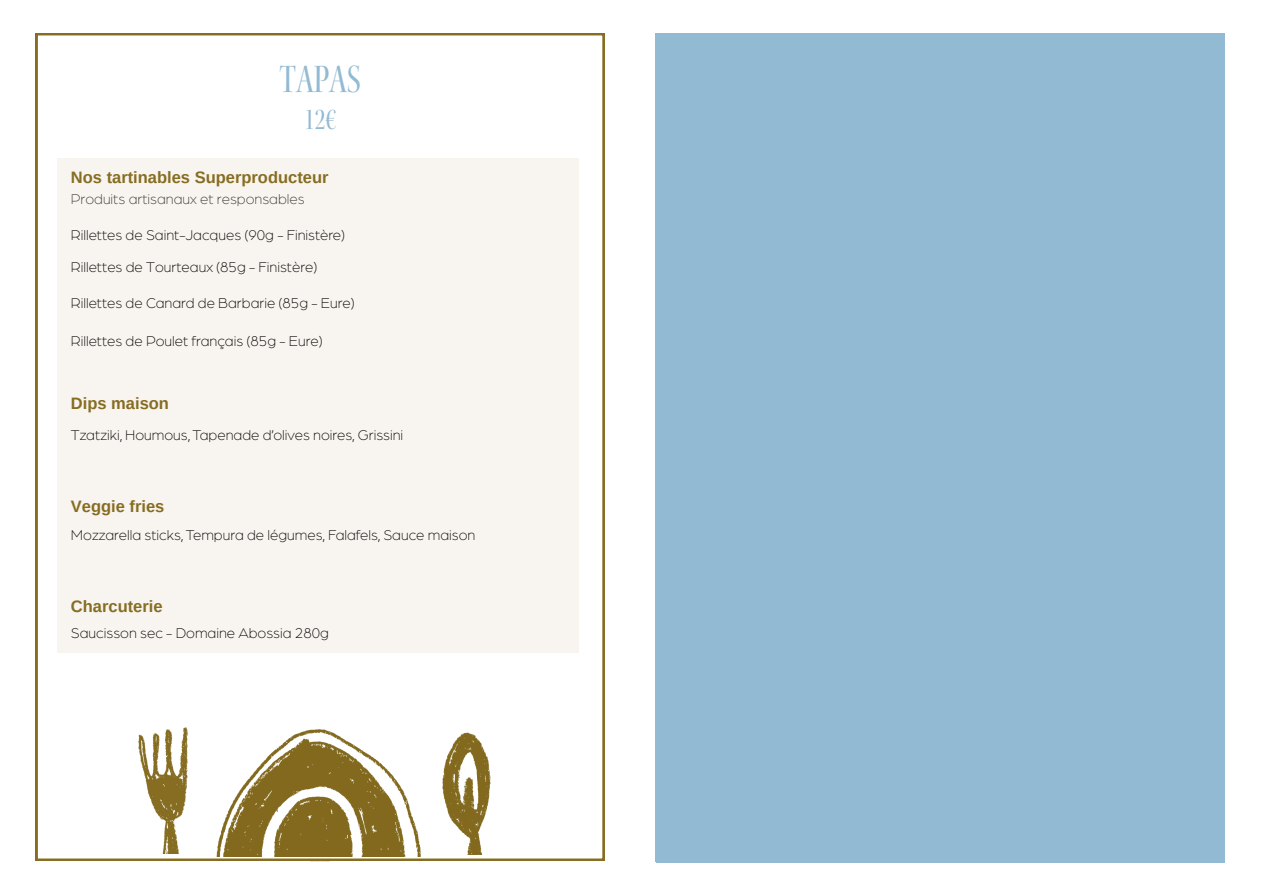
<style>
.page{position:relative;width:1264px;height:894px;background:#fff}
.page>*{position:absolute;margin:0;border:0;box-sizing:border-box;transform-origin:0 0}
.t1{font:42px "Kepler Std Cn Disp";color:#93bad3}
.t2{font:31.5px "Kepler Std Cn Disp";color:#93bad3}
.t3{font:700 16.5px "Arimo";color:#866d22}
.t4{font:300 15px "Arboria";color:#000}
.t5{font:300 15px "Arboria";color:#373434}
</style>
<div class="page">
<svg style="left:36px;top:33px;width:568px;height:827px"></svg>
<div style="left:656px;top:33px;width:568px;height:828px;background:#93bad3"></div>
<img style="left:214px;top:727px;width:207px;height:128px">
<img style="left:137px;top:727px;width:60px;height:126px">
<img style="left:438px;top:726px;width:65px;height:128px">
<h1 class="t1" style="left:279px;top:63px;width:82px">TAPAS</h1>
<h2 class="t2" style="left:304px;top:106px;width:34px">12€</h2>
<p class="t3" style="left:71px;top:168px;width:259px">Nos tartinables Superproducteur</p>
<h4 class="t5" style="left:71px;top:192px;width:235px">Produits artisanaux et responsables</h4>
<h3 class="t4" style="left:71px;top:228px;width:276px">Rillettes de Saint-Jacques (90g - Finistère)</h3>
<h4 class="t4" style="left:71px;top:260px;width:248px">Rillettes de Tourteaux (85g - Finistère)</h4>
<h3 class="t4" style="left:71px;top:295px;width:285px">Rillettes de Canard de Barbarie (85g - Eure)</h3>
<p class="t4" style="left:71px;top:334px;width:253px">Rillettes de Poulet français (85g - Eure)</p>
<p class="t3" style="left:71px;top:394px;width:100px">Dips maison</p>
<h3 class="t4" style="left:71px;top:428px;width:334px">Tzatziki, Houmous, Tapenade d’olives noires, Grissini</h3>
<h4 class="t3" style="left:71px;top:496px;width:95px">Veggie fries</h4>
<h4 class="t4" style="left:71px;top:527px;width:406px">Mozzarella sticks, Tempura de légumes, Falafels, Sauce maison</h4>
<h4 class="t3" style="left:71px;top:597px;width:93px">Charcuterie</h4>
<h3 class="t4" style="left:71px;top:625px;width:259px">Saucisson sec - Domaine Abossia 280g</h3>
</div>
